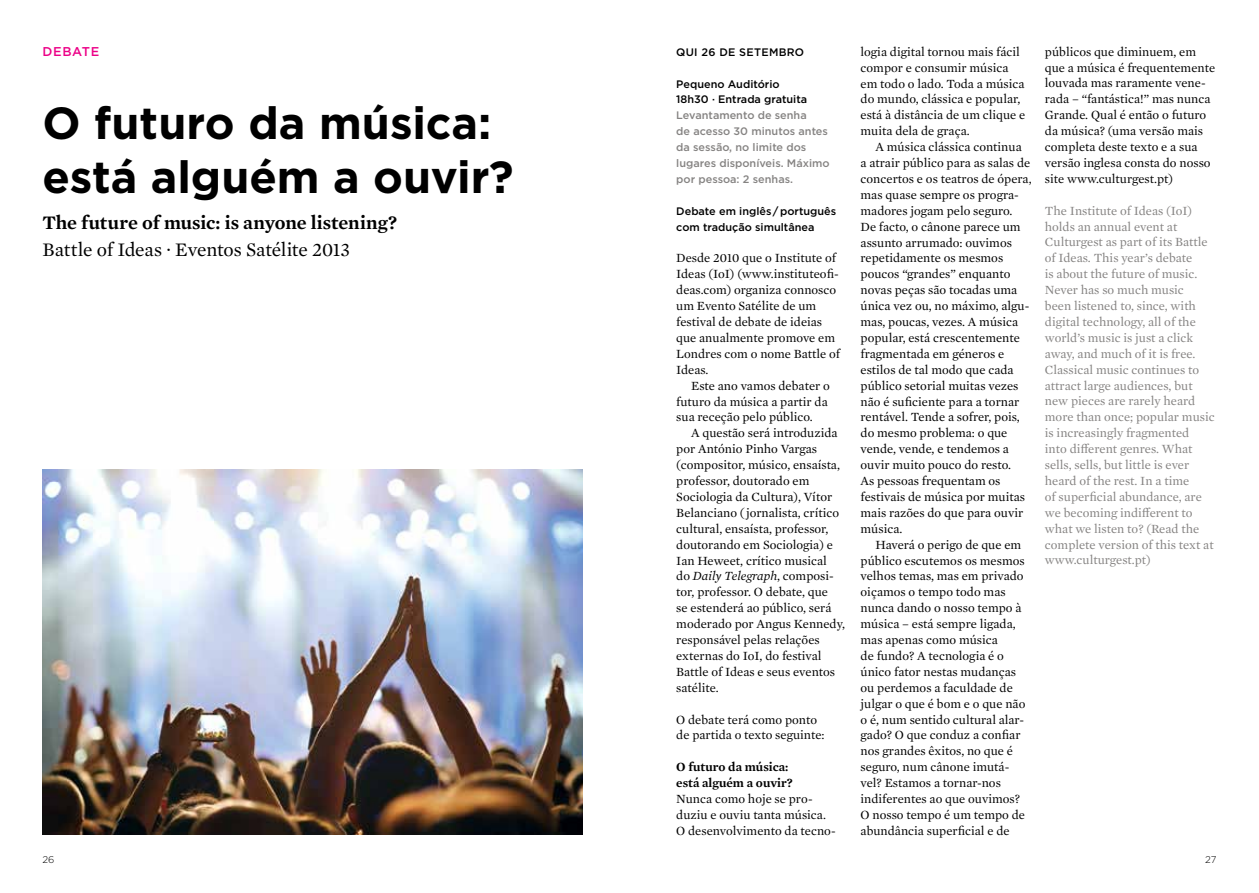
<style>
.page{position:relative;width:1259px;height:893px;background:#fff}
.page>*{position:absolute;margin:0;border:0;box-sizing:border-box;transform-origin:0 0}
.t1{font:700 45px/54px "Gotham";color:#000}
.t2{font:600 19.5px "Mercury Text G1";letter-spacing:-.005em;color:#000}
.t3{font:19.5px "Mercury Text G1";letter-spacing:-.01em;color:#000}
.t4{font:12.75px/15.9px "Mercury Text G1";color:#000}
.t5{font:12.75px/15.9px "Mercury Text G1";color:#858382}
.t6{font:600 12.75px/15.9px "Mercury Text G1";color:#000}
.t7{font:500 12.75px "Gotham";letter-spacing:.045em;color:#ec0087}
.t8{font:500 10.8px/15.9px "Gotham";color:#858382}
.t9{font:500 10.8px/15.9px "Gotham";color:#000}
.t10{font:500 10.8px "Gotham";letter-spacing:.025em;color:#000}
.t11{font:300 9.75px "Gotham";color:#000}
.s1{font-style:italic}
</style>
<div class="page">
<img style="left:43px;top:469px;width:540px;height:366px">
<p class="t7" style="left:43px;top:43px;width:58px">DEBATE</p>
<p class="t10" style="left:676px;top:45px;width:129px">QUI 26 DE SETEMBRO</p>
<p class="t9" style="left:676px;top:76px;width:132px">Pequeno Auditório<br>18h30 · Entrada gratuita</p>
<p class="t8" style="left:676px;top:107px;width:155px">Levantamento de senha<br>de acesso 30 minutos antes da sessão, no limite dos lugares disponíveis. Máximo por pessoa: 2 senhas.</p>
<p class="t9" style="left:676px;top:203px;width:161px">Debate em inglês / português com tradução simultânea</p>
<p class="t4" style="left:676px;top:250px;width:165px">Desde 2010 que o Institute of<br>Ideas (IoI) (www.instituteofi&shy;deas.com) organiza connosco um Evento Satélite de um festival de debate de ideias que anualmente promove em<br>Londres com o nome Battle of<br>Ideas.</p>
<p class="t4" style="left:676px;top:377px;width:155px;text-indent:15px">Este ano vamos debater o futuro da música a partir da sua receção pelo público.</p>
<p class="t4" style="left:676px;top:424px;width:170px;text-indent:15px">A questão será introduzida por António Pinho Vargas (compositor, músico, ensaísta, professor, doutorado em<br>Sociologia da Cultura), Vítor<br>Belanciano ( jornalista, crítico cultural, ensaísta, professor, doutorando em Sociologia) e<br>Ian Heweet, crítico musical<br>do <span class="s1">Daily Telegraph</span>, composi&shy;tor, professor. O debate, que<br>se estenderá ao público, será moderado por Angus Kennedy, responsável pelas relações externas do IoI, do festival<br>Battle of Ideas e seus eventos satélite.</p>
<p class="t4" style="left:676px;top:711px;width:150px">O debate terá como ponto de partida o texto seguinte:</p>
<p class="t6" style="left:676px;top:758px;width:118px">O futuro da música: está alguém a ouvir?</p>
<p class="t4" style="left:676px;top:790px;width:161px">Nunca como hoje se pro&shy;duziu e ouviu tanta música.<br>O desenvolvimento da tecno-</p>
<h1 class="t1" style="left:43px;top:96px;width:473px">O futuro da música: está alguém a ouvir?</h1>
<h2 class="t2" style="left:43px;top:208px;width:356px">The future of music: is anyone listening?</h2>
<h2 class="t3" style="left:43px;top:235px;width:309px">Battle of Ideas · Eventos Satélite 2013</h2>
<p class="t4" style="left:860px;top:43px;width:166px">logia digital tornou mais fácil compor e consumir música em todo o lado. Toda a música do mundo, clássica e popular, está à distância de um clique e muita dela de graça.</p>
<p class="t4" style="left:860px;top:138px;width:172px;text-indent:15px">A música clássica continua<br>a atrair público para as salas de concertos e os teatros de ópera, mas quase sempre os progra&shy;madores jogam pelo seguro.<br>De facto, o cânone parece um assunto arrumado: ouvimos repetidamente os mesmos poucos “grandes” enquanto novas peças são tocadas uma única vez ou, no máximo, algu&shy;mas, poucas, vezes. A música popular, está crescentemente fragmentada em géneros e estilos de tal modo que cada público setorial muitas vezes não é suficiente para a tornar rentável. Tende a sofrer, pois, do mesmo problema: o que vende, vende, e tendemos a ouvir muito pouco do resto.<br>As pessoas frequentam os festivais de música por muitas mais razões do que para ouvir música.</p>
<p class="t4" style="left:860px;top:536px;width:166px;text-indent:15px">Haverá o perigo de que em público escutemos os mesmos velhos temas, mas em privado oiçamos o tempo todo mas nunca dando o nosso tempo à música – está sempre ligada, mas apenas como música<br>de fundo? A tecnologia é o único fator nestas mudanças ou perdemos a faculdade de julgar o que é bom e o que não o é, num sentido cultural alar&shy;gado? O que conduz a confiar nos grandes êxitos, no que é seguro, num cânone imutá&shy;vel? Estamos a tornar-nos indiferentes ao que ouvimos?<br>O nosso tempo é um tempo de abundância superficial e de</p>
<p class="t4" style="left:1045px;top:43px;width:172px">públicos que diminuem, em que a música é frequentemente louvada mas raramente vene&shy;rada – “fantástica!” mas nunca<br>Grande. Qual é então o futuro da música? (uma versão mais completa deste texto e a sua versão inglesa consta do nosso site www.culturgest.pt)</p>
<p class="t5" style="left:1045px;top:202px;width:171px">The Institute of Ideas (IoI) holds an annual event at<br>Culturgest as part of its Battle of Ideas. This year’s debate<br>is about the future of music.<br>Never has so much music<br>been listened to, since, with digital technology, all of the world’s music is just a click away, and much of it is free.<br>Classical music continues to attract large audiences, but new pieces are rarely heard more than once; popular music is increasingly fragmented<br>into different genres. What sells, sells, but little is ever heard of the rest. In a time<br>of superficial abundance, are we becoming indifferent to what we listen to? (Read the complete version of this text at www.culturgest.pt)</p>
<p class="t11" style="left:43px;top:854px;width:14px">26</p>
<p class="t11" style="left:1205px;top:854px;width:13px">27</p>
</div>
